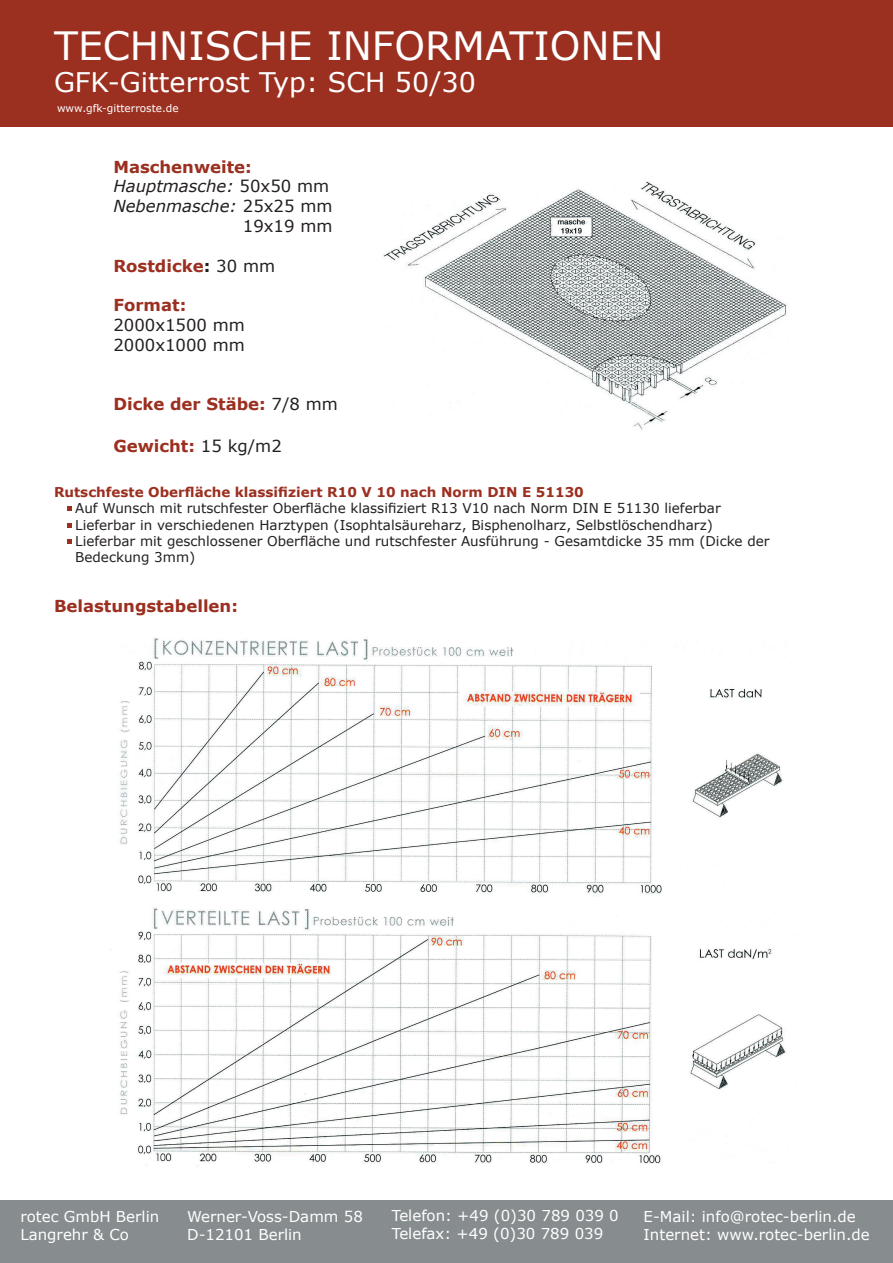
<style>
.page{position:relative;width:893px;height:1263px;background:#fff}
.page>*{position:absolute;margin:0;border:0;box-sizing:border-box;transform-origin:0 0}
.t1{font:39px "Verdana";color:#fff}
.t2{font:27px "Verdana";color:#fff}
.t3{font:700 16.5px "Verdana";color:#9b2f20}
.t4{font:italic 16.5px "Verdana";color:#231f20}
.t5{font:16.5px/19.8px "Verdana";color:#231f20}
.t6{font:15px/18px "Verdana";color:#fff}
.t7{font:13.5px/16.2px "Verdana";color:#231f20}
.t8{font:10.5px "Verdana";color:#fff}
.s1{font-style:normal}
.s2{color:#231f20}
.s3{font-weight:400;color:#231f20}
.s4{font-weight:700;color:#9b2f20}
</style>
<div class="page">
<img style="left:110px;top:637px;width:676px;height:530px">
<div style="left:0;top:0;width:893px;height:127px;background:#9b2f20"></div>
<div style="left:0;top:1200px;width:893px;height:63px;background:#878c8f"></div>
<img style="left:383px;top:181px;width:404px;height:249px">
<svg style="left:67px;top:507px;width:4px;height:4px"></svg>
<svg style="left:67px;top:523px;width:4px;height:4px"></svg>
<svg style="left:68px;top:539px;width:4px;height:4px"></svg>
<p class="t1" style="left:54px;top:21px;width:611px">TECHNISCHE INFORMATIONEN</p>
<p class="t2" style="left:54px;top:65px;width:423px">GFK-Gitterrost Typ: SCH 50/30</p>
<p class="t8" style="left:57px;top:102px;width:123px">www.gfk-gitterroste.de</p>
<p class="t3" style="left:113px;top:156px;width:140px">Maschenweite:</p>
<p class="t4" style="left:113px;top:176px;width:217px">Hauptmasche: <span class="s1">50x50 mm</span></p>
<p class="t4" style="left:113px;top:196px;width:221px">Nebenmasche: <span class="s1">25x25 mm</span></p>
<p class="t5" style="left:243px;top:216px;width:91px">19x19 mm</p>
<p class="t3" style="left:113px;top:255px;width:163px">Rostdicke<span class="s2">:</span> <span class="s3">30 mm</span></p>
<p class="t5" style="left:113px;top:295px;width:133px"><span class="s4">Format:<br></span>2000x1500 mm<br>2000x1000 mm</p>
<p class="t3" style="left:113px;top:394px;width:226px">Dicke der Stäbe: <span class="s3">7/8 mm</span></p>
<p class="t3" style="left:113px;top:435px;width:170px">Gewicht: <span class="s3">15 kg/m2</span></p>
<p class="t7" style="left:75px;top:484px;width:696px;text-indent:-21px"><span class="s4">Rutschfeste Oberfläche klassifiziert R10 V 10 nach Norm DIN E 51130<br></span>Auf Wunsch mit rutschfester Oberfläche klassifiziert R13 V10 nach Norm DIN E 51130 lieferbar Lieferbar in verschiedenen Harztypen (Isophtalsäureharz, Bisphenolharz, Selbstlöschendharz)<br>Lieferbar mit geschlossener Oberfläche und rutschfester Ausführung - Gesamtdicke 35 mm (Dicke der Bedeckung 3mm)</p>
<p class="t3" style="left:54px;top:596px;width:185px">Belastungstabellen:</p>
<p class="t6" style="left:20px;top:1207px;width:140px">rotec GmbH Berlin<br>Langrehr &amp; Co</p>
<p class="t6" style="left:187px;top:1207px;width:177px">Werner-Voss-Damm 58<br>D-12101 Berlin</p>
<p class="t6" style="left:392px;top:1207px;width:229px">Telefon: +49 (0)30 789 039 0<br>Telefax: +49 (0)30 789 039</p>
<p class="t6" style="left:644px;top:1207px;width:228px">E-Mail: info@rotec-berlin.de<br>Internet: www.rotec-berlin.de</p>
</div>
